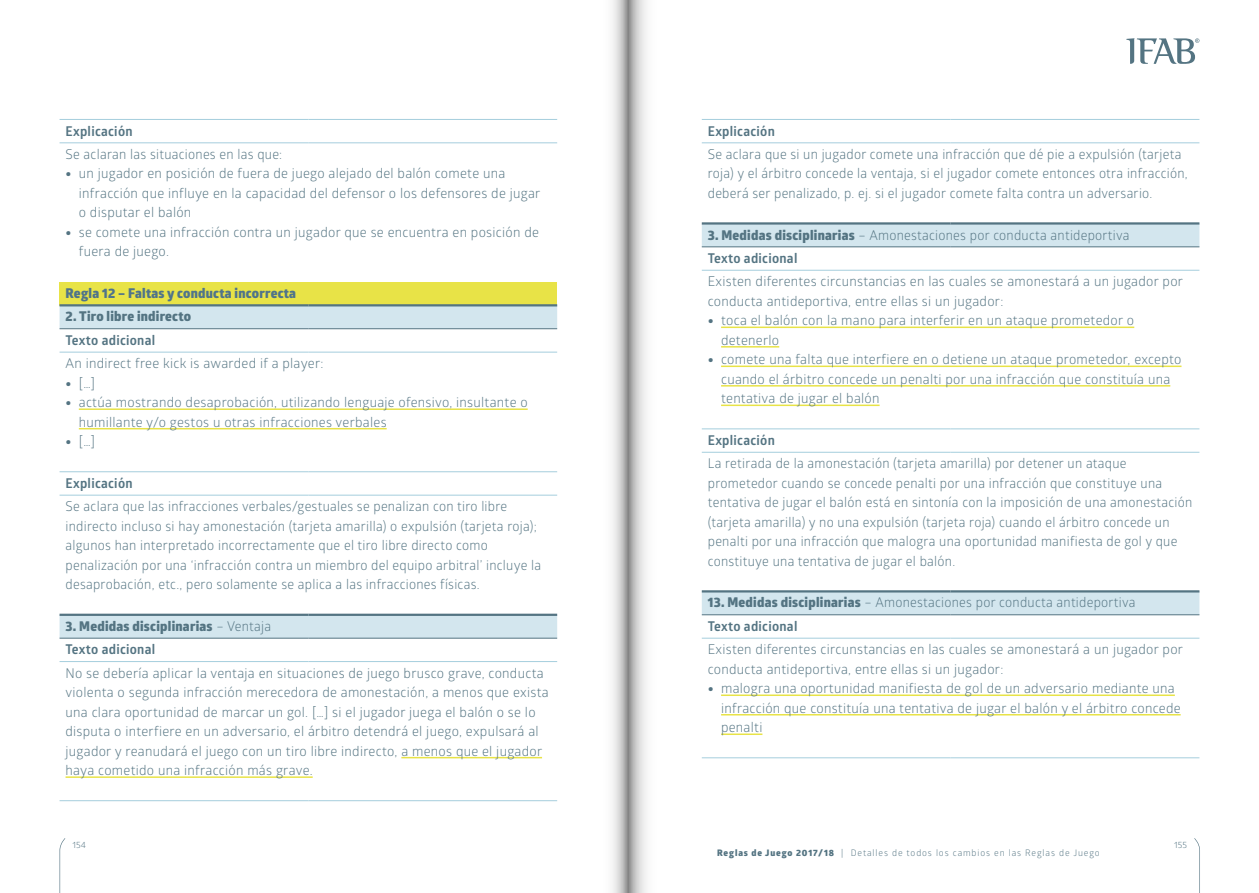
<style>
.page{position:relative;width:1259px;height:893px;background:#fff}
.page>*{position:absolute;margin:0;border:0;box-sizing:border-box;transform-origin:0 0}
.t1{font:13.5px/19.5px "Glober";letter-spacing:.02em;color:#547482}
.t2{font:800 13.5px/23.4px "Glober";letter-spacing:.02em;color:#547482}
.t3{font:700 13.5px "Glober";letter-spacing:.02em;color:#547482}
.t4{font:800 13.5px "Glober";letter-spacing:.02em;color:#50748a}
.t5{font:9px "Glober";letter-spacing:.1em;color:#547482}
.s1{font-family:"Cambria";font-weight:700}
.s2{font-weight:400}
.s3{font-weight:700}
.s4{font-weight:800}
</style>
<div class="page">
<svg style="left:1194px;top:838px;width:6px;height:55px"></svg>
<svg style="left:60px;top:838px;width:5px;height:55px"></svg>
<svg style="left:1126px;top:38px;width:73px;height:26px"></svg>
<div style="left:60px;top:282px;width:497px;height:23px;background:#e8e347"></div>
<svg style="left:60px;top:306px;width:497px;height:332px"></svg>
<hr style="left:60px;top:328px;width:248px;height:1px;background:#547482">
<hr style="left:308px;top:328px;width:249px;height:1px;background:#547482">
<hr style="left:60px;top:638px;width:248px;height:1px;background:#547482">
<hr style="left:308px;top:638px;width:249px;height:1px;background:#547482">
<hr style="left:60px;top:119px;width:248px;height:1px;background:#a5cedd">
<hr style="left:308px;top:119px;width:249px;height:1px;background:#a5cedd">
<hr style="left:60px;top:142px;width:248px;height:1px;background:#a5cedd">
<hr style="left:308px;top:142px;width:249px;height:1px;background:#a5cedd">
<hr style="left:60px;top:352px;width:248px;height:1px;background:#a5cedd">
<hr style="left:308px;top:352px;width:249px;height:1px;background:#a5cedd">
<hr style="left:60px;top:471px;width:248px;height:1px;background:#a5cedd">
<hr style="left:308px;top:471px;width:249px;height:1px;background:#a5cedd">
<hr style="left:60px;top:495px;width:248px;height:1px;background:#a5cedd">
<hr style="left:308px;top:495px;width:249px;height:1px;background:#a5cedd">
<hr style="left:60px;top:661px;width:248px;height:1px;background:#a5cedd">
<hr style="left:308px;top:661px;width:249px;height:1px;background:#a5cedd">
<hr style="left:60px;top:800px;width:248px;height:1px;background:#a5cedd">
<hr style="left:308px;top:800px;width:249px;height:1px;background:#a5cedd">
<hr style="left:60px;top:304px;width:248px;height:2px;background:#547482">
<hr style="left:308px;top:304px;width:249px;height:2px;background:#547482">
<hr style="left:60px;top:614px;width:248px;height:2px;background:#547482">
<hr style="left:308px;top:614px;width:249px;height:2px;background:#547482">
<hr style="left:79px;top:408px;width:449px;height:2px;background:#e8e347">
<hr style="left:79px;top:428px;width:308px;height:1px;background:#e8e347">
<hr style="left:401px;top:757px;width:141px;height:1px;background:#e8e347">
<hr style="left:66px;top:776px;width:247px;height:2px;background:#e8e347">
<svg style="left:702px;top:225px;width:497px;height:389px"></svg>
<hr style="left:702px;top:246px;width:248px;height:1px;background:#547482">
<hr style="left:950px;top:246px;width:249px;height:1px;background:#547482">
<hr style="left:702px;top:614px;width:248px;height:1px;background:#547482">
<hr style="left:950px;top:614px;width:249px;height:1px;background:#547482">
<hr style="left:702px;top:119px;width:248px;height:1px;background:#a5cedd">
<hr style="left:950px;top:119px;width:249px;height:1px;background:#a5cedd">
<hr style="left:702px;top:142px;width:248px;height:1px;background:#a5cedd">
<hr style="left:950px;top:142px;width:249px;height:1px;background:#a5cedd">
<hr style="left:702px;top:270px;width:248px;height:1px;background:#a5cedd">
<hr style="left:950px;top:270px;width:249px;height:1px;background:#a5cedd">
<hr style="left:702px;top:428px;width:248px;height:1px;background:#a5cedd">
<hr style="left:950px;top:428px;width:249px;height:1px;background:#a5cedd">
<hr style="left:702px;top:452px;width:248px;height:1px;background:#a5cedd">
<hr style="left:950px;top:452px;width:249px;height:1px;background:#a5cedd">
<hr style="left:702px;top:638px;width:248px;height:1px;background:#a5cedd">
<hr style="left:950px;top:638px;width:249px;height:1px;background:#a5cedd">
<hr style="left:702px;top:757px;width:248px;height:1px;background:#a5cedd">
<hr style="left:950px;top:757px;width:249px;height:1px;background:#a5cedd">
<hr style="left:702px;top:222px;width:248px;height:3px;background:#547482">
<hr style="left:950px;top:222px;width:249px;height:3px;background:#547482">
<hr style="left:702px;top:590px;width:248px;height:2px;background:#547482">
<hr style="left:950px;top:590px;width:249px;height:2px;background:#547482">
<hr style="left:721px;top:327px;width:413px;height:1px;background:#e8e347">
<hr style="left:721px;top:346px;width:58px;height:2px;background:#e8e347">
<hr style="left:721px;top:366px;width:460px;height:1px;background:#e8e347">
<hr style="left:721px;top:385px;width:449px;height:2px;background:#e8e347">
<hr style="left:721px;top:405px;width:158px;height:1px;background:#e8e347">
<hr style="left:721px;top:694px;width:453px;height:2px;background:#e8e347">
<hr style="left:721px;top:714px;width:459px;height:1px;background:#e8e347">
<hr style="left:721px;top:733px;width:41px;height:2px;background:#e8e347">
<svg style="left:612px;top:0;width:35px;height:893px"></svg>
<p class="t3" style="left:66px;top:121px;width:69px">Explicación</p>
<p class="t1" style="left:66px;top:144px;width:218px">Se aclaran las situaciones en las que:</p>
<p class="t1" style="left:79px;top:163px;width:463px;text-indent:-13px"><span class="s1">•</span> un jugador en posición de fuera de juego alejado del balón comete una infracción que influye en la capacidad del defensor o los defensores de jugar o disputar el balón</p>
<p class="t1" style="left:79px;top:222px;width:461px;text-indent:-13px"><span class="s1">•</span> se comete una infracción contra un jugador que se encuentra en posición de fuera de juego.</p>
<p class="t4" style="left:66px;top:283px;width:232px">Regla 12 – Faltas y conducta incorrecta</p>
<p class="t2" style="left:66px;top:305px;width:127px">2. Tiro libre indirecto</p>
<p class="t3" style="left:66px;top:331px;width:91px">Texto adicional</p>
<p class="t1" style="left:66px;top:353px;width:259px">An indirect free kick is awarded if a player:</p>
<p class="t1" style="left:66px;top:373px;width:31px"><span class="s1">•</span> […]</p>
<p class="t1" style="left:79px;top:392px;width:450px;text-indent:-13px"><span class="s1">•</span> actúa mostrando desaprobación, utilizando lenguaje ofensivo, insultante o humillante y/o gestos u otras infracciones verbales</p>
<p class="t1" style="left:66px;top:431px;width:31px"><span class="s1">•</span> […]</p>
<p class="t3" style="left:66px;top:474px;width:69px">Explicación</p>
<p class="t1" style="left:66px;top:496px;width:477px">Se aclara que las infracciones verbales/gestuales se penalizan con tiro libre indirecto incluso si hay amonestación (tarjeta amarilla) o expulsión (tarjeta roja); algunos han interpretado incorrectamente que el tiro libre directo como penalización por una ‘infracción contra un miembro del equipo arbitral’ incluye la desaprobación, etc., pero solamente se aplica a las infracciones físicas.</p>
<p class="t2" style="left:66px;top:614px;width:207px">3. Medidas disciplinarias <span class="s2">– Ventaja<br></span><span class="s3">Texto adicional</span></p>
<p class="t1" style="left:66px;top:662px;width:485px">No se debería aplicar la ventaja en situaciones de juego brusco grave, conducta violenta o segunda infracción merecedora de amonestación, a menos que exista una clara oportunidad de marcar un gol. […] si el jugador juega el balón o se lo disputa o interfiere en un adversario, el árbitro detendrá el juego, expulsará al jugador y reanudará el juego con un tiro libre indirecto, a menos que el jugador haya cometido una infracción más grave.</p>
<p class="t3" style="left:708px;top:121px;width:69px">Explicación</p>
<p class="t1" style="left:708px;top:144px;width:481px">Se aclara que si un jugador comete una infracción que dé pie a expulsión (tarjeta roja) y el árbitro concede la ventaja, si el jugador comete entonces otra infracción, deberá ser penalizado, p. ej. si el jugador comete falta contra un adversario.</p>
<p class="t1" style="left:708px;top:222px;width:423px;line-height:23.4px"><span class="s4">3. Medidas disciplinarias</span> – Amonestaciones por conducta antideportiva<br><span class="s3">Texto adicional</span></p>
<p class="t1" style="left:708px;top:271px;width:477px">Existen diferentes circunstancias en las cuales se amonestará a un jugador por conducta antideportiva, entre ellas si un jugador:</p>
<p class="t1" style="left:721px;top:310px;width:415px;text-indent:-13px"><span class="s1">•</span> toca el balón con la mano para interferir en un ataque prometedor o detenerlo</p>
<p class="t1" style="left:721px;top:349px;width:462px;text-indent:-13px"><span class="s1">•</span> comete una falta que interfiere en o detiene un ataque prometedor, excepto cuando el árbitro concede un penalti por una infracción que constituía una tentativa de jugar el balón</p>
<p class="t3" style="left:708px;top:431px;width:69px">Explicación</p>
<p class="t1" style="left:708px;top:453px;width:486px">La retirada de la amonestación (tarjeta amarilla) por detener un ataque prometedor cuando se concede penalti por una infracción que constituye una tentativa de jugar el balón está en sintonía con la imposición de una amonestación (tarjeta amarilla) y no una expulsión (tarjeta roja) cuando el árbitro concede un penalti por una infracción que malogra una oportunidad manifiesta de gol y que constituye una tentativa de jugar el balón.</p>
<p class="t1" style="left:708px;top:590px;width:429px;line-height:23.4px"><span class="s4">13. Medidas disciplinarias</span> – Amonestaciones por conducta antideportiva<br><span class="s3">Texto adicional</span></p>
<p class="t1" style="left:708px;top:639px;width:477px">Existen diferentes circunstancias en las cuales se amonestará a un jugador por conducta antideportiva, entre ellas si un jugador:</p>
<p class="t1" style="left:721px;top:678px;width:461px;text-indent:-13px"><span class="s1">•</span> malogra una oportunidad manifiesta de gol de un adversario mediante una infracción que constituía una tentativa de jugar el balón y el árbitro concede penalti</p>
<p class="t5" style="left:72px;top:838px;width:15px">154</p>
<p class="t5" style="left:1174px;top:838px;width:15px">155</p>
<p class="t5" style="left:717px;top:846px;width:384px"><span class="s4">Reglas de Juego 2017/18</span> | Detalles de todos los cambios en las Reglas de Juego</p>
</div>
